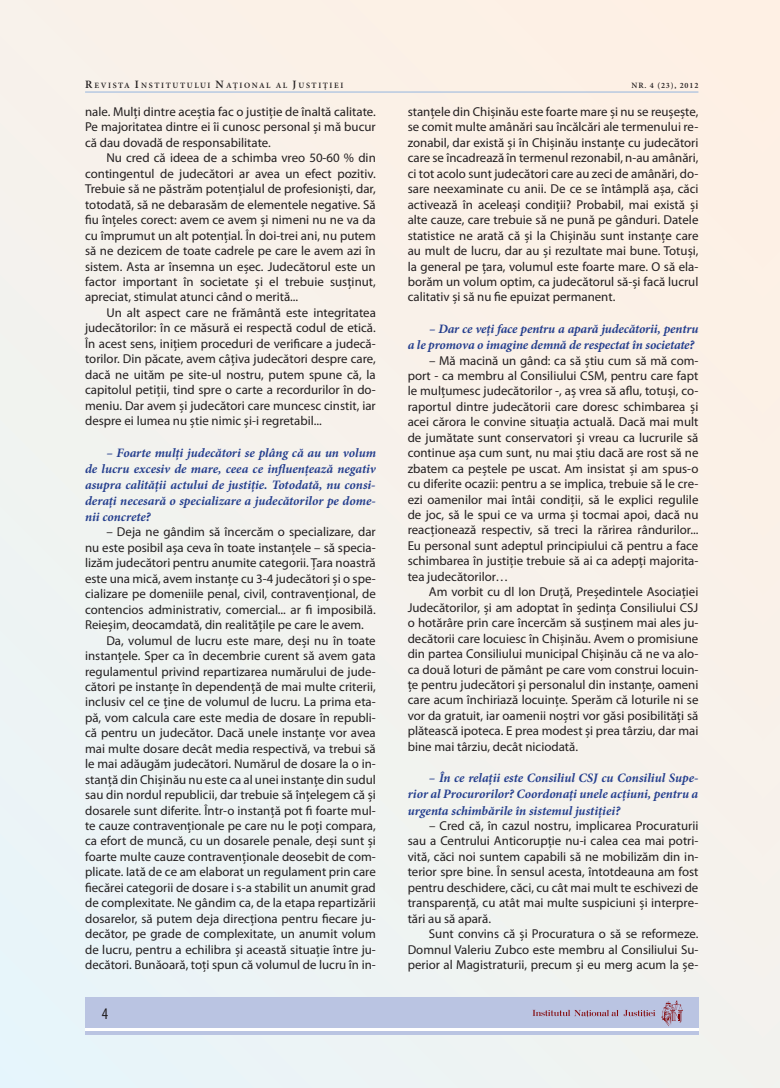
<style>
.page{position:relative;width:780px;height:1088px;background:#fff}
.page>*{position:absolute;margin:0;border:0;box-sizing:border-box;transform-origin:0 0}
.t1{font:condensed 16.25px "Myriad Pro";color:#231f20}
.t2{font:12.88px/15.5px "Myriad Pro";color:#231f20;text-align:justify}
.t3{font:italic 700 12.88px/16.1px "Minion Pro";letter-spacing:-.01em;color:#253f8e;text-align:justify}
.t4{font:600 8.12px "Minion Pro";letter-spacing:.195em;color:#231f20}
.s1{font-size:11.25px}
</style>
<div class="page">
<div style="left:1px;top:0;width:761px;height:1088px;background:#f5f2ec"></div>
<hr style="left:85px;top:92px;width:613px;height:1px;background:#95b5de">
<div style="left:85px;top:997px;width:613px;height:38px;background:#bac4e2"></div>
<hr style="left:85px;top:1028px;width:613px;height:3px;background:#fff">
<svg style="left:532px;top:1010px;width:123px;height:7px"></svg>
<svg style="left:661px;top:1000px;width:22px;height:26px"></svg>
<div style="left:762px;top:0;width:17px;height:1088px;background:#faf1e8"></div>
<p class="t4" style="left:85px;top:82px;width:260px"><span class="s1">R</span>EVISTA <span class="s1">I</span>NSTITUTULUI <span class="s1">N</span>AŢIONAL AL <span class="s1">J</span>USTIŢIEI</p>
<p class="t4" style="left:631px;top:82px;width:68px">NR. 4 (23), 2012</p>
<p class="t2" style="left:85px;top:105px;width:292px">nale. Mulţi dintre aceștia fac o justiţie de înaltă calitate.<br>Pe majoritatea dintre ei îi cunosc personal și mă bucur că dau dovadă de responsabilitate.</p>
<p class="t2" style="left:85px;top:151px;width:292px;text-indent:21px">Nu cred că ideea de a schimba vreo 50-60 % din contingentul de judecători ar avea un efect pozitiv.<br>Trebuie să ne păstrăm potenţialul de profesioniști, dar, totodată, să ne debarasăm de elementele negative. Să fiu înţeles corect: avem ce avem și nimeni nu ne va da cu împrumut un alt potenţial. În doi-trei ani, nu putem să ne dezicem de toate cadrele pe care le avem azi în sistem. Asta ar însemna un eșec. Judecătorul este un factor important în societate și el trebuie susţinut, apreciat, stimulat atunci când o merită...</p>
<p class="t2" style="left:85px;top:306px;width:292px;text-indent:21px">Un alt aspect care ne frământă este integritatea judecătorilor: în ce măsură ei respectă codul de etică.<br>În acest sens, iniţiem proceduri de verificare a judecă&shy;torilor. Din păcate, avem câţiva judecători despre care, dacă ne uităm pe site-ul nostru, putem spune că, la capitolul petiţii, tind spre o carte a recordurilor în do&shy;meniu. Dar avem și judecători care muncesc cinstit, iar despre ei lumea nu știe nimic și-i regretabil...</p>
<p class="t3" style="left:85px;top:445px;width:292px;text-indent:21px">– Foarte mulţi judecători se plâng că au un volum de lucru excesiv de mare, ceea ce influenţează negativ asupra calităţii actului de justiţie. Totodată, nu consi&shy;deraţi necesară o specializare a judecătorilor pe dome&shy;nii concrete?</p>
<p class="t2" style="left:106px;top:525px;width:271px">– Deja ne gândim să încercăm o specializare, dar</p>
<p class="t2" style="left:85px;top:541px;width:292px">nu este posibil așa ceva în toate instanţele – să specia-</p>
<p class="t2" style="left:85px;top:556px;width:292px">lizăm judecători pentru anumite categorii. Ţara noastră</p>
<p class="t2" style="left:85px;top:572px;width:292px">este una mică, avem instanţe cu 3-4 judecători și o spe-</p>
<p class="t2" style="left:85px;top:587px;width:292px">cializare pe domeniile penal, civil, contravenţional, de</p>
<p class="t2" style="left:85px;top:603px;width:292px">contencios administrativ, comercial... ar fi imposibilă.</p>
<p class="t2" style="left:85px;top:618px;width:280px">Reieșim, deocamdată, din realităţile pe care le avem.</p>
<p class="t2" style="left:106px;top:633px;width:271px">Da, volumul de lucru este mare, deși nu în toate</p>
<p class="t2" style="left:85px;top:649px;width:292px">instanţele. Sper ca în decembrie curent să avem gata</p>
<p class="t2" style="left:85px;top:664px;width:292px">regulamentul privind repartizarea numărului de jude-</p>
<p class="t2" style="left:85px;top:680px;width:292px">cători pe instanţe în dependenţă de mai multe criterii,</p>
<p class="t2" style="left:85px;top:695px;width:292px">inclusiv cel ce ţine de volumul de lucru. La prima eta-</p>
<p class="t2" style="left:85px;top:711px;width:292px">pă, vom calcula care este media de dosare în republi-</p>
<p class="t2" style="left:85px;top:726px;width:292px">că pentru un judecător. Dacă unele instanţe vor avea</p>
<p class="t2" style="left:85px;top:742px;width:292px">mai multe dosare decât media respectivă, va trebui să</p>
<p class="t2" style="left:85px;top:757px;width:292px">le mai adăugăm judecători. Numărul de dosare la o in-</p>
<p class="t2" style="left:85px;top:772px;width:292px">stanţă din Chișinău nu este ca al unei instanţe din sudul</p>
<p class="t2" style="left:85px;top:788px;width:292px">sau din nordul republicii, dar trebuie să înţelegem că și</p>
<p class="t2" style="left:85px;top:803px;width:292px">dosarele sunt diferite. Într-o instanţă pot fi foarte mul-</p>
<p class="t2" style="left:85px;top:819px;width:292px">te cauze contravenţionale pe care nu le poţi compara,</p>
<p class="t2" style="left:85px;top:834px;width:292px">ca efort de muncă, cu un dosarele penale, deși sunt și</p>
<p class="t2" style="left:85px;top:850px;width:292px">foarte multe cauze contravenţionale deosebit de com-</p>
<p class="t2" style="left:85px;top:865px;width:292px">plicate. Iată de ce am elaborat un regulament prin care</p>
<p class="t2" style="left:85px;top:881px;width:292px">fiecărei categorii de dosare i s-a stabilit un anumit grad</p>
<p class="t2" style="left:85px;top:896px;width:292px">de complexitate. Ne gândim ca, de la etapa repartizării</p>
<p class="t2" style="left:85px;top:912px;width:292px">dosarelor, să putem deja direcţiona pentru fiecare ju-</p>
<p class="t2" style="left:85px;top:927px;width:292px">decător, pe grade de complexitate, un anumit volum</p>
<p class="t2" style="left:85px;top:942px;width:292px">de lucru, pentru a echilibra și această situaţie între ju-</p>
<p class="t2" style="left:85px;top:958px;width:292px">decători. Bunăoară, toţi spun că volumul de lucru în in-</p>
<p class="t1" style="left:102px;top:1007px;width:8px">4</p>
<p class="t2" style="left:407px;top:105px;width:292px">stanţele din Chișinău este foarte mare și nu se reușește, se comit multe amânări sau încălcări ale termenului re&shy;zonabil, dar există și în Chișinău instanţe cu judecători care se încadrează în termenul rezonabil, n-au amânări, ci tot acolo sunt judecători care au zeci de amânări, do&shy;sare neexaminate cu anii. De ce se întâmplă așa, căci activează în aceleași condiţii? Probabil, mai există și alte cauze, care trebuie să ne pună pe gânduri. Datele statistice ne arată că și la Chișinău sunt instanţe care au mult de lucru, dar au și rezultate mai bune. Totuși, la general pe ţara, volumul este foarte mare. O să ela&shy;borăm un volum optim, ca judecătorul să-și facă lucrul calitativ și să nu fie epuizat permanent.</p>
<p class="t3" style="left:407px;top:322px;width:292px;text-indent:21px">– Dar ce veţi face pentru a apară judecătorii, pentru a le promova o imagine demnă de respectat în societate?</p>
<p class="t2" style="left:407px;top:353px;width:292px;text-indent:21px">– Mă macină un gând: ca să știu cum să mă com&shy;port - ca membru al Consiliului CSM, pentru care fapt le mulţumesc judecătorilor -, aș vrea să aflu, totuși, co&shy;raportul dintre judecătorii care doresc schimbarea și acei cărora le convine situaţia actuală. Dacă mai mult de jumătate sunt conservatori și vreau ca lucrurile să continue așa cum sunt, nu mai știu dacă are rost să ne zbatem ca peștele pe uscat. Am insistat și am spus-o cu diferite ocazii: pentru a se implica, trebuie să le cre&shy;ezi oamenilor mai întâi condiţii, să le explici regulile de joc, să le spui ce va urma și tocmai apoi, dacă nu reacţionează respectiv, să treci la rărirea rândurilor...<br>Eu personal sunt adeptul principiului că pentru a face schimbarea în justiţie trebuie să ai ca adepţi majorita&shy;tea judecătorilor…</p>
<p class="t2" style="left:407px;top:585px;width:292px;text-indent:21px">Am vorbit cu dl Ion Druţă, Președintele Asociaţiei Judecătorilor, și am adoptat în ședinţa Consiliului CSJ o hotărâre prin care încercăm să susţinem mai ales ju&shy;decătorii care locuiesc în Chișinău. Avem o promisiune din partea Consiliului municipal Chișinău că ne va alo&shy;ca două loturi de pământ pe care vom construi locuin&shy;ţe pentru judecători și personalul din instanţe, oameni care acum închiriază locuinţe. Sperăm că loturile ni se vor da gratuit, iar oamenii noștri vor găsi posibilităţi să plătească ipoteca. E prea modest și prea târziu, dar mai bine mai târziu, decât niciodată.</p>
<p class="t3" style="left:407px;top:771px;width:292px;text-indent:21px">– În ce relaţii este Consiliul CSJ cu Consiliul Supe&shy;rior al Procurorilor? Coordonaţi unele acţiuni, pentru a urgenta schimbările în sistemul justiţiei?</p>
<p class="t2" style="left:407px;top:819px;width:292px;text-indent:21px">– Cred că, în cazul nostru, implicarea Procuraturii sau a Centrului Anticorupţie nu-i calea cea mai potri&shy;vită, căci noi suntem capabili să ne mobilizăm din in&shy;terior spre bine. În sensul acesta, întotdeauna am fost pentru deschidere, căci, cu cât mai mult te eschivezi de transparenţă, cu atât mai multe suspiciuni și interpre&shy;tări au să apară.</p>
<p class="t2" style="left:407px;top:927px;width:292px;text-indent:21px">Sunt convins că și Procuratura o să se reformeze.<br>Domnul Valeriu Zubco este membru al Consiliului Su&shy;perior al Magistraturii, precum și eu merg acum la șe-</p>
</div>
